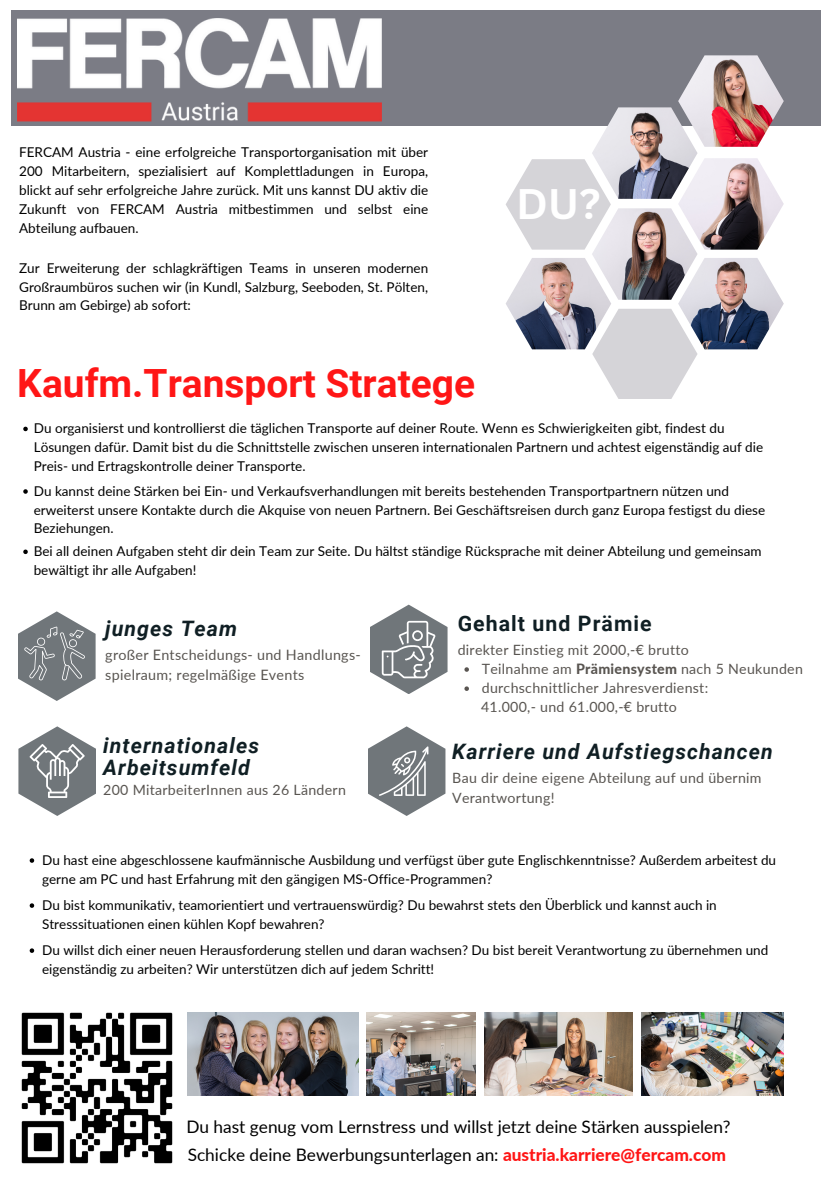
<style>
.page{position:relative;width:830px;height:1200px;background:#fff}
.page>*{position:absolute;margin:0;border:0;box-sizing:border-box;transform-origin:0 0}
.t1{font:700 41.55px "Canva Sans";color:#fff}
.t2{font:700 38.85px "Roboto";color:#ff1616}
.t3{font:italic 700 21.3px/22px "Roboto";letter-spacing:.05em;color:#101f24}
.t4{font:700 21.3px "Roboto";letter-spacing:.05em;color:#101f24}
.t5{font:17.25px/28.3px "Lato";color:#000}
.t6{font:14.25px/20px "Lato";letter-spacing:.02em;color:#595551}
.t7{font:14.1px/19.8px "Lato";letter-spacing:.02em;color:#595551}
.t8{font:13.5px/18.9px "Lato";color:#000}
.s1{font-weight:800}
.s2{font-weight:800;color:#ff1616}
</style>
<div class="page">
<img style="left:21px;top:1012px;width:169px;height:152px">
<img style="left:366px;top:1012px;width:109px;height:83px">
<img style="left:188px;top:1012px;width:171px;height:83px">
<img style="left:484px;top:1012px;width:147px;height:83px">
<img style="left:641px;top:1012px;width:142px;height:83px">
<div style="left:11px;top:10px;width:809px;height:115px;background:#7b7c85"></div>
<img style="left:591px;top:107px;width:106px;height:92px">
<img style="left:677px;top:55px;width:106px;height:92px">
<img style="left:677px;top:158px;width:106px;height:91px">
<img style="left:592px;top:208px;width:105px;height:92px">
<img style="left:506px;top:258px;width:105px;height:91px">
<img style="left:677px;top:258px;width:106px;height:91px">
<svg style="left:506px;top:159px;width:104px;height:90px"></svg>
<svg style="left:592px;top:309px;width:105px;height:90px"></svg>
<svg style="left:18px;top:726px;width:78px;height:89px"></svg>
<svg style="left:368px;top:726px;width:77px;height:89px"></svg>
<svg style="left:370px;top:604px;width:77px;height:90px"></svg>
<svg style="left:18px;top:611px;width:78px;height:90px"></svg>
<img style="left:18px;top:18px;width:363px;height:108px">
<svg style="left:23px;top:426px;width:5px;height:5px"></svg>
<svg style="left:23px;top:489px;width:5px;height:4px"></svg>
<svg style="left:23px;top:549px;width:5px;height:5px"></svg>
<svg style="left:30px;top:858px;width:4px;height:4px"></svg>
<svg style="left:30px;top:903px;width:4px;height:4px"></svg>
<svg style="left:30px;top:948px;width:4px;height:4px"></svg>
<svg style="left:464px;top:667px;width:4px;height:4px"></svg>
<svg style="left:464px;top:686px;width:4px;height:5px"></svg>
<p class="t8" style="left:19px;top:142px;width:410px;text-align:justify">FERCAM Austria - eine erfolgreiche Transportorganisation mit über 200 Mitarbeitern, spezialisiert auf Komplettladungen in Europa, blickt auf sehr erfolgreiche Jahre zurück. Mit uns kannst DU aktiv die Zukunft von FERCAM Austria mitbestimmen und selbst eine Abteilung aufbauen.</p>
<p class="t8" style="left:19px;top:258px;width:410px;text-align:justify">Zur Erweiterung der schlagkräftigen Teams in unseren modernen Großraumbüros suchen wir (in Kundl, Salzburg, Seeboden, St. Pölten, Brunn am Gebirge) ab sofort:</p>
<h2 class="t2" style="left:17px;top:361px;width:459px">Kaufm.Transport Stratege</h2>
<h1 class="t1" style="left:516px;top:175px;width:86px">DU?</h1>
<p class="t8" style="left:34px;top:418px;width:730px">Du organisierst und kontrollierst die täglichen Transporte auf deiner Route. Wenn es Schwierigkeiten gibt, findest du<br>Lösungen dafür. Damit bist du die Schnittstelle zwischen unseren internationalen Partnern und achtest eigenständig auf die<br>Preis- und Ertragskontrolle deiner Transporte.</p>
<p class="t8" style="left:34px;top:481px;width:732px">Du kannst deine Stärken bei Ein- und Verkaufsverhandlungen mit bereits bestehenden Transportpartnern nützen und erweiterst unsere Kontakte durch die Akquise von neuen Partnern. Bei Geschäftsreisen durch ganz Europa festigst du diese<br>Beziehungen.</p>
<p class="t8" style="left:34px;top:541px;width:729px">Bei all deinen Aufgaben steht dir dein Team zur Seite. Du hältst ständige Rücksprache mit deiner Abteilung und gemeinsam bewältigt ihr alle Aufgaben!</p>
<h3 class="t3" style="left:105px;top:618px;width:133px">junges Team</h3>
<p class="t6" style="left:105px;top:644px;width:257px">großer Entscheidungs- und Handlungs&shy;spielraum; regelmäßige Events</p>
<h3 class="t4" style="left:457px;top:611px;width:195px">Gehalt und Prämie</h3>
<p class="t7" style="left:481px;top:659px;width:322px;line-height:19.2px">Teilnahme am <span class="s1">Prämiensystem</span> nach 5 Neukunden durchschnittlicher Jahresverdienst:</p>
<p class="t7" style="left:457px;top:639px;width:232px">direkter Einstieg mit 2000,-€ brutto</p>
<p class="t7" style="left:481px;top:697px;width:197px">41.000,- und 61.000,-€ brutto</p>
<h3 class="t3" style="left:103px;top:734px;width:157px">internationales<br>Arbeitsumfeld</h3>
<h3 class="t3" style="left:452px;top:741px;width:322px">Karriere und Aufstiegschancen</h3>
<p class="t7" style="left:452px;top:767px;width:310px">Bau dir deine eigene Abteilung auf und übernim<br>Verantwortung!</p>
<p class="t7" style="left:103px;top:779px;width:244px">200 MitarbeiterInnen aus 26 Ländern</p>
<p class="t8" style="left:42px;top:850px;width:735px;line-height:18.5px">Du hast eine abgeschlossene kaufmännische Ausbildung und verfügst über gute Englischkenntnisse? Außerdem arbeitest du gerne am PC und hast Erfahrung mit den gängigen MS-Office-Programmen?</p>
<p class="t8" style="left:42px;top:895px;width:675px;line-height:18.5px">Du bist kommunikativ, teamorientiert und vertrauenswürdig? Du bewahrst stets den Überblick und kannst auch in<br>Stresssituationen einen kühlen Kopf bewahren?</p>
<p class="t8" style="left:42px;top:940px;width:727px;line-height:18.5px">Du willst dich einer neuen Herausforderung stellen und daran wachsen? Du bist bereit Verantwortung zu übernehmen und eigenständig zu arbeiten? Wir unterstützen dich auf jedem Schritt!</p>
<p class="t5" style="left:186px;top:1111px;width:545px">Du hast genug vom Lernstress und willst jetzt deine Stärken ausspielen?<br>Schicke deine Bewerbungsunterlagen an: <span class="s2">austria.karriere@fercam.com</span></p>
</div>
